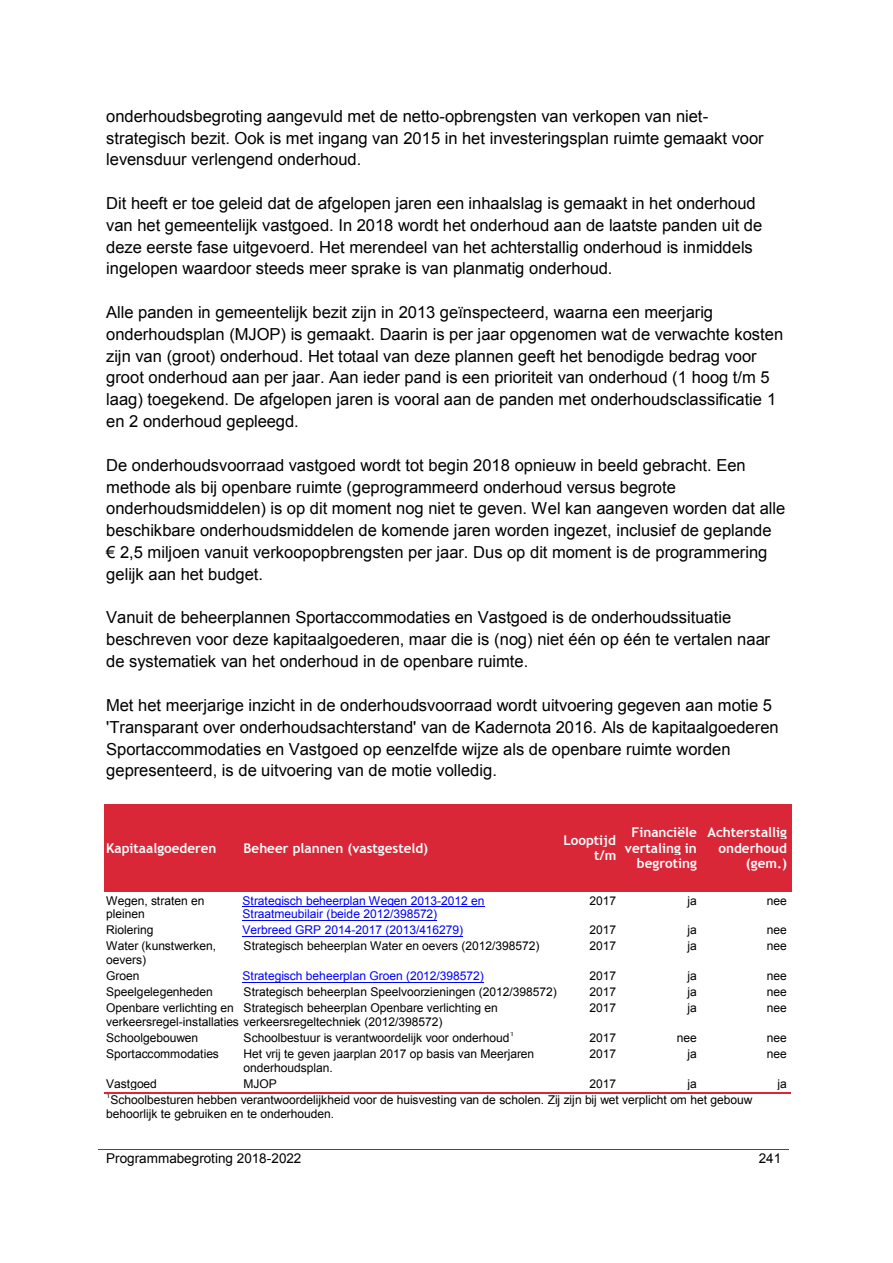
<style>
.page{position:relative;width:893px;height:1263px;background:#fff}
.page>*{position:absolute;margin:0;border:0;box-sizing:border-box;transform-origin:0 0}
.t1{font:16.5px/21.9px "Arial";color:#000}
.t2{font:700 13.5px/15.6px "Trebuchet MS";color:#fff;text-align:right}
.t3{font:13.5px "Arial";letter-spacing:.005em;color:#000}
.t4{font:12px/13.8px "Arial";letter-spacing:-.005em;color:#000}
.t5{font:12px/13.8px "Arial";letter-spacing:-.005em;color:#00f}
.t6{font:7.5px "Arial";color:#000}
</style>
<div class="page">
<hr style="left:98px;top:1149px;width:327px;height:1px;background:#f00">
<hr style="left:426px;top:1149px;width:84px;height:1px;background:#f00">
<hr style="left:511px;top:1149px;width:278px;height:1px;background:#f00">
<div style="left:104px;top:805px;width:137px;height:87px;background:#d92738"></div>
<div style="left:241px;top:805px;width:318px;height:87px;background:#d92738"></div>
<div style="left:559px;top:805px;width:62px;height:87px;background:#d92738"></div>
<div style="left:621px;top:805px;width:80px;height:87px;background:#d92738"></div>
<div style="left:701px;top:805px;width:90px;height:87px;background:#d92738"></div>
<hr style="left:242px;top:906px;width:243px;height:1px;background:#00f">
<hr style="left:242px;top:920px;width:195px;height:1px;background:#00f">
<hr style="left:242px;top:936px;width:221px;height:1px;background:#00f">
<hr style="left:242px;top:981px;width:242px;height:1px;background:#00f">
<hr style="left:104px;top:1092px;width:137px;height:1px;background:#d92738">
<hr style="left:242px;top:1092px;width:317px;height:1px;background:#d92738">
<hr style="left:560px;top:1092px;width:61px;height:1px;background:#d92738">
<hr style="left:622px;top:1092px;width:79px;height:1px;background:#d92738">
<hr style="left:702px;top:1092px;width:89px;height:1px;background:#d92738">
<p class="t1" style="left:106px;top:105px;width:659px">onderhoudsbegroting aangevuld met de netto-opbrengsten van verkopen van niet&shy;strategisch bezit. Ook is met ingang van 2015 in het investeringsplan ruimte gemaakt voor levensduur verlengend onderhoud.</p>
<p class="t1" style="left:106px;top:192px;width:658px">Dit heeft er toe geleid dat de afgelopen jaren een inhaalslag is gemaakt in het onderhoud van het gemeentelijk vastgoed. In 2018 wordt het onderhoud aan de laatste panden uit de deze eerste fase uitgevoerd. Het merendeel van het achterstallig onderhoud is inmiddels ingelopen waardoor steeds meer sprake is van planmatig onderhoud.</p>
<p class="t1" style="left:106px;top:301px;width:678px">Alle panden in gemeentelijk bezit zijn in 2013 geïnspecteerd, waarna een meerjarig onderhoudsplan (MJOP) is gemaakt. Daarin is per jaar opgenomen wat de verwachte kosten zijn van (groot) onderhoud. Het totaal van deze plannen geeft het benodigde bedrag voor groot onderhoud aan per jaar. Aan ieder pand is een prioriteit van onderhoud (1 hoog t/m 5 laag) toegekend. De afgelopen jaren is vooral aan de panden met onderhoudsclassificatie 1 en 2 onderhoud gepleegd.</p>
<p class="t1" style="left:106px;top:454px;width:681px">De onderhoudsvoorraad vastgoed wordt tot begin 2018 opnieuw in beeld gebracht. Een methode als bij openbare ruimte (geprogrammeerd onderhoud versus begrote onderhoudsmiddelen) is op dit moment nog niet te geven. Wel kan aangeven worden dat alle beschikbare onderhoudsmiddelen de komende jaren worden ingezet, inclusief de geplande<br>€ 2,5 miljoen vanuit verkoopopbrengsten per jaar. Dus op dit moment is de programmering gelijk aan het budget.</p>
<p class="t1" style="left:106px;top:607px;width:665px">Vanuit de beheerplannen Sportaccommodaties en Vastgoed is de onderhoudssituatie beschreven voor deze kapitaalgoederen, maar die is (nog) niet één op één te vertalen naar de systematiek van het onderhoud in de openbare ruimte.</p>
<p class="t1" style="left:106px;top:694px;width:674px">Met het meerjarige inzicht in de onderhoudsvoorraad wordt uitvoering gegeven aan motie 5 'Transparant over onderhoudsachterstand' van de Kadernota 2016. Als de kapitaalgoederen Sportaccommodaties en Vastgoed op eenzelfde wijze als de openbare ruimte worden gepresenteerd, is de uitvoering van de motie volledig.</p>
<p class="t2" style="left:106px;top:840px;width:112px">Kapitaalgoederen</p>
<p class="t2" style="left:244px;top:840px;width:186px">Beheer plannen (vastgesteld)</p>
<p class="t2" style="left:564px;top:832px;width:54px">Looptijd t/m</p>
<p class="t2" style="left:625px;top:824px;width:74px">Financiële vertaling in begroting</p>
<p class="t2" style="left:708px;top:824px;width:81px">Achterstallig onderhoud (gem.)</p>
<p class="t4" style="left:106px;top:893px;width:100px">Wegen, straten en pleinen</p>
<p class="t5" style="left:242px;top:893px;width:244px">Strategisch beheerplan Wegen 2013-2012 en<br>Straatmeubilair (beide 2012/398572)</p>
<p class="t4" style="left:590px;top:893px;width:28px">2017</p>
<p class="t4" style="left:688px;top:893px;width:11px">ja</p>
<p class="t4" style="left:767px;top:893px;width:22px">nee</p>
<p class="t4" style="left:106px;top:923px;width:49px">Riolering</p>
<p class="t5" style="left:242px;top:923px;width:222px">Verbreed GRP 2014-2017 (2013/416279)</p>
<p class="t4" style="left:590px;top:923px;width:28px">2017</p>
<p class="t4" style="left:688px;top:923px;width:11px">ja</p>
<p class="t4" style="left:767px;top:923px;width:22px">nee</p>
<p class="t4" style="left:106px;top:939px;width:111px">Water (kunstwerken, oevers)</p>
<p class="t4" style="left:244px;top:939px;width:297px">Strategisch beheerplan Water en oevers (2012/398572)</p>
<p class="t4" style="left:590px;top:939px;width:28px">2017</p>
<p class="t4" style="left:688px;top:939px;width:11px">ja</p>
<p class="t4" style="left:767px;top:939px;width:22px">nee</p>
<p class="t4" style="left:106px;top:969px;width:35px">Groen</p>
<p class="t5" style="left:242px;top:969px;width:243px">Strategisch beheerplan Groen (2012/398572)</p>
<p class="t4" style="left:590px;top:969px;width:28px">2017</p>
<p class="t4" style="left:688px;top:969px;width:11px">ja</p>
<p class="t4" style="left:767px;top:969px;width:22px">nee</p>
<p class="t4" style="left:106px;top:985px;width:108px">Speelgelegenheden</p>
<p class="t4" style="left:244px;top:985px;width:315px">Strategisch beheerplan Speelvoorzieningen (2012/398572)</p>
<p class="t4" style="left:590px;top:985px;width:28px">2017</p>
<p class="t4" style="left:688px;top:985px;width:11px">ja</p>
<p class="t4" style="left:767px;top:985px;width:22px">nee</p>
<p class="t4" style="left:106px;top:1001px;width:338px">Openbare verlichting en<br>verkeersregel-installaties verkeersregeltechniek (2012/398572)</p>
<p class="t4" style="left:244px;top:1001px;width:256px">Strategisch beheerplan Openbare verlichting en</p>
<p class="t4" style="left:590px;top:1001px;width:28px">2017</p>
<p class="t4" style="left:688px;top:1001px;width:11px">ja</p>
<p class="t4" style="left:767px;top:1001px;width:22px">nee</p>
<p class="t4" style="left:106px;top:1031px;width:93px">Schoolgebouwen</p>
<p class="t4" style="left:244px;top:1031px;width:268px">Schoolbestuur is verantwoordelijk voor onderhoud</p>
<p class="t6" style="left:510px;top:1029px;width:6px">1</p>
<p class="t4" style="left:590px;top:1031px;width:28px">2017</p>
<p class="t4" style="left:677px;top:1031px;width:22px">nee</p>
<p class="t4" style="left:767px;top:1031px;width:22px">nee</p>
<p class="t4" style="left:106px;top:1047px;width:114px">Sportaccommodaties</p>
<p class="t4" style="left:244px;top:1047px;width:292px">Het vrij te geven jaarplan 2017 op basis van Meerjaren onderhoudsplan.</p>
<p class="t4" style="left:590px;top:1047px;width:28px">2017</p>
<p class="t4" style="left:688px;top:1047px;width:11px">ja</p>
<p class="t4" style="left:767px;top:1047px;width:22px">nee</p>
<p class="t4" style="left:106px;top:1077px;width:52px">Vastgoed</p>
<p class="t4" style="left:244px;top:1077px;width:35px">MJOP</p>
<p class="t4" style="left:590px;top:1077px;width:28px">2017</p>
<p class="t4" style="left:688px;top:1077px;width:11px">ja</p>
<p class="t4" style="left:778px;top:1077px;width:11px">ja</p>
<p class="t6" style="left:106px;top:1091px;width:6px">1</p>
<p class="t4" style="left:106px;top:1093px;width:648px;text-indent:4px">Schoolbesturen hebben verantwoordelijkheid voor de huisvesting van de scholen. Zij zijn bij wet verplicht om het gebouw behoorlijk te gebruiken en te onderhouden.</p>
<p class="t3" style="left:106px;top:1149px;width:197px">Programmabegroting 2018-2022</p>
<p class="t3" style="left:759px;top:1149px;width:24px">241</p>
</div>
